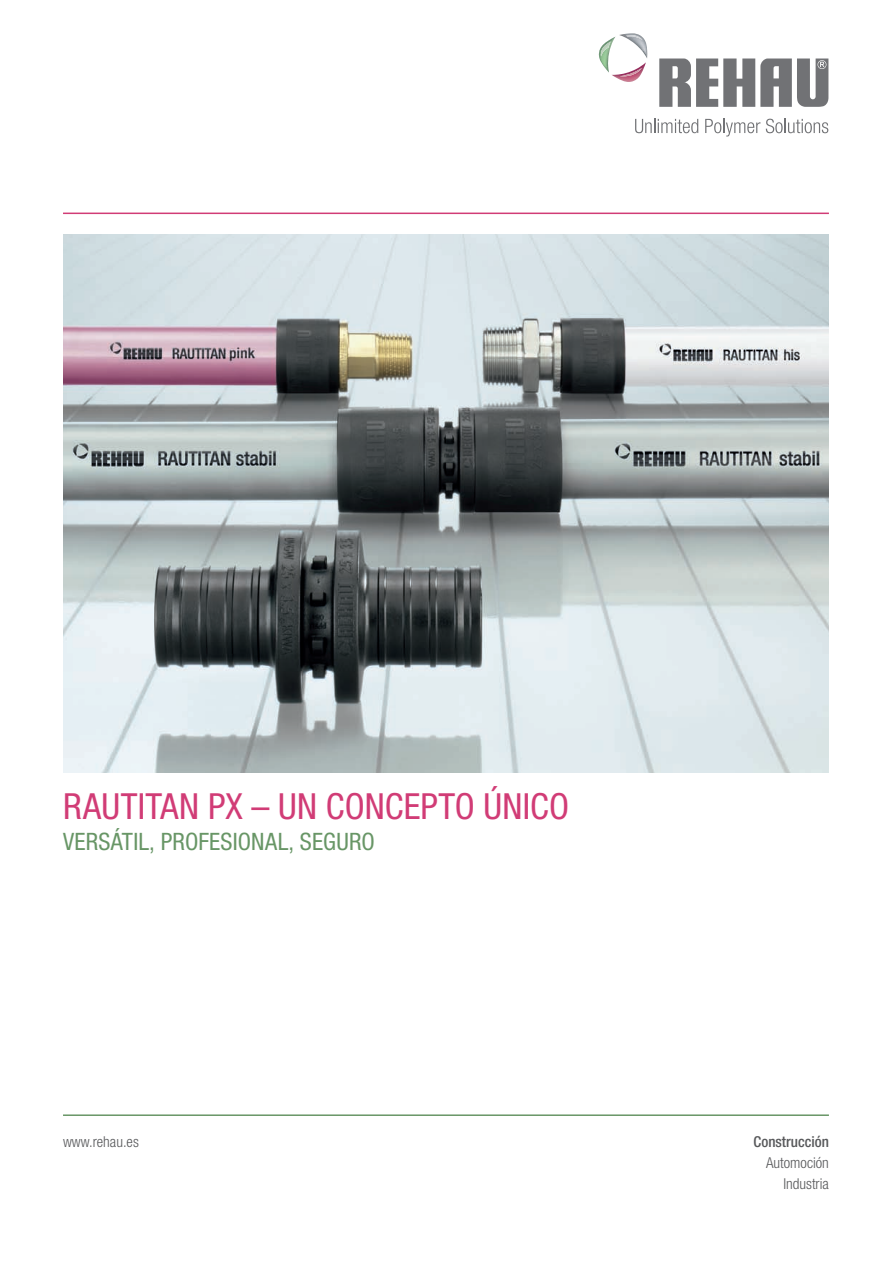
<style>
.page{position:relative;width:892px;height:1264px;background:#fff}
.page>*{position:absolute;margin:0;border:0;box-sizing:border-box;transform-origin:0 0}
.t1{font:condensed 36px "Helvetica Neue LT Com";letter-spacing:.005em;color:#d13c76}
.t2{font:condensed 24px "Helvetica Neue LT Com";letter-spacing:.005em;color:#689666}
.t3{font:300 condensed 15px/21px "Helvetica Neue LT Com";color:#57585a;text-align:right}
.t4{font:500 condensed 15px "Helvetica Neue LT Com";color:#57585a}
</style>
<div class="page">
<hr style="left:63px;top:212px;width:765px;height:2px;background:#d13c76">
<hr style="left:63px;top:1114px;width:765px;height:1px;background:#689666">
<svg style="left:635px;top:119px;width:63px;height:14px"></svg>
<svg style="left:705px;top:119px;width:123px;height:17px"></svg>
<svg style="left:659px;top:58px;width:31px;height:49px;background:#868789"></svg>
<svg style="left:696px;top:58px;width:132px;height:49px"></svg>
<svg style="left:598px;top:33px;width:49px;height:49px"></svg>
<img style="left:600px;top:41px;width:10px;height:16px">
<img style="left:619px;top:68px;width:22px;height:8px">
<img style="left:626px;top:35px;width:16px;height:5px">
<img style="left:63px;top:234px;width:765px;height:538px">
<h1 class="t1" style="left:63px;top:793px;width:507px">RAUTITAN PX – UN CONCEPTO ÚNICO</h1>
<h2 class="t2" style="left:63px;top:833px;width:313px">VERSÁTIL, PROFESIONAL, SEGURO</h2>
<p class="t3" style="left:63px;top:1132px;width:77px">www.rehau.es</p>
<p class="t4" style="left:753px;top:1136px;width:77px">Construcción</p>
<p class="t3" style="left:766px;top:1153px;width:64px">Automoción<br>Industria</p>
</div>
